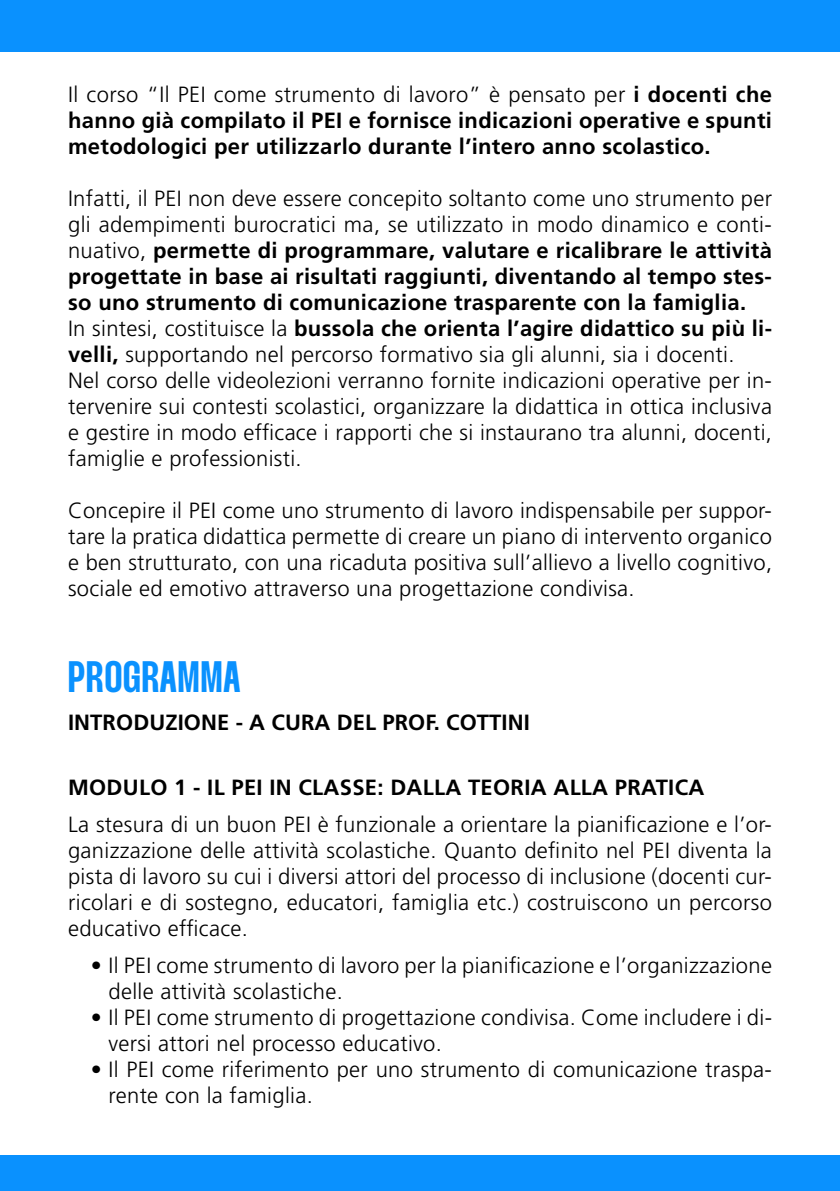
<style>
.page{position:relative;width:840px;height:1191px;background:#fff}
.page>*{position:absolute;margin:0;border:0;box-sizing:border-box;transform-origin:0 0}
.t1{font:44px "Thunder Semi Bold LC";letter-spacing:.025em;color:#0a91fe}
.t2{font:300 22px/26px "Frutiger LT Std";letter-spacing:.015em;color:#000}
.t3{font:700 22px/26px "Frutiger LT Std";letter-spacing:.015em;color:#000;text-align:justify}
.s1{font-weight:300}
.s2{font-weight:700}
</style>
<div class="page">
<div style="left:0;top:0;width:839px;height:51px;background:#0a91fe"></div>
<div style="left:0;top:1155px;width:839px;height:36px;background:#0a91fe"></div>
<p class="t3" style="left:68px;top:81px;width:705px"><span class="s1">Il corso “Il PEI come strumento di lavoro” è pensato per</span> i docenti che hanno già compilato il PEI e fornisce indicazioni operative e spunti metodologici per utilizzarlo durante l’intero anno scolastico.</p>
<p class="t2" style="left:68px;top:185px;width:705px">Infatti, il PEI non deve essere concepito soltanto come uno strumento per gli adempimenti burocratici ma, se utilizzato in modo dinamico e conti&shy;nuativo, <span class="s2">permette di programmare, valutare e ricalibrare le attività progettate in base ai risultati raggiunti, diventando al tempo stes&shy;so uno strumento di comunicazione trasparente con la famiglia.<br></span>In sintesi, costituisce la <span class="s2">bussola che orienta l’agire didattico su più li&shy;velli,</span> supportando nel percorso formativo sia gli alunni, sia i docenti.<br>Nel corso delle videolezioni verranno fornite indicazioni operative per in&shy;tervenire sui contesti scolastici, organizzare la didattica in ottica inclusiva e gestire in modo efficace i rapporti che si instaurano tra alunni, docenti, famiglie e professionisti.</p>
<p class="t2" style="left:68px;top:497px;width:705px;text-align:justify">Concepire il PEI come uno strumento di lavoro indispensabile per suppor&shy;tare la pratica didattica permette di creare un piano di intervento organico e ben strutturato, con una ricaduta positiva sull’allievo a livello cognitivo, sociale ed emotivo attraverso una progettazione condivisa.</p>
<h1 class="t1" style="left:68px;top:653px;width:174px">PROGRAMMA</h1>
<p class="t3" style="left:68px;top:709px;width:463px">INTRODUZIONE - A CURA DEL PROF. COTTINI</p>
<p class="t3" style="left:68px;top:774px;width:637px">MODULO 1 - IL PEI IN CLASSE: DALLA TEORIA ALLA PRATICA</p>
<p class="t2" style="left:68px;top:811px;width:705px;text-align:justify">La stesura di un buon PEI è funzionale a orientare la pianificazione e l’or&shy;ganizzazione delle attività scolastiche. Quanto definito nel PEI diventa la pista di lavoro su cui i diversi attori del processo di inclusione (docenti cur&shy;ricolari e di sostegno, educatori, famiglia etc.) costruiscono un percorso educativo efficace.</p>
<p class="t2" style="left:108px;top:953px;width:664px;text-indent:-18px">• Il PEI come strumento di lavoro per la pianificazione e l’organizzazione delle attività scolastiche.</p>
<p class="t2" style="left:108px;top:1005px;width:664px;text-indent:-18px">• Il PEI come strumento di progettazione condivisa. Come includere i di&shy;versi attori nel processo educativo.</p>
<p class="t2" style="left:108px;top:1057px;width:664px;text-indent:-18px">• Il PEI come riferimento per uno strumento di comunicazione traspa&shy;rente con la famiglia.</p>
</div>
